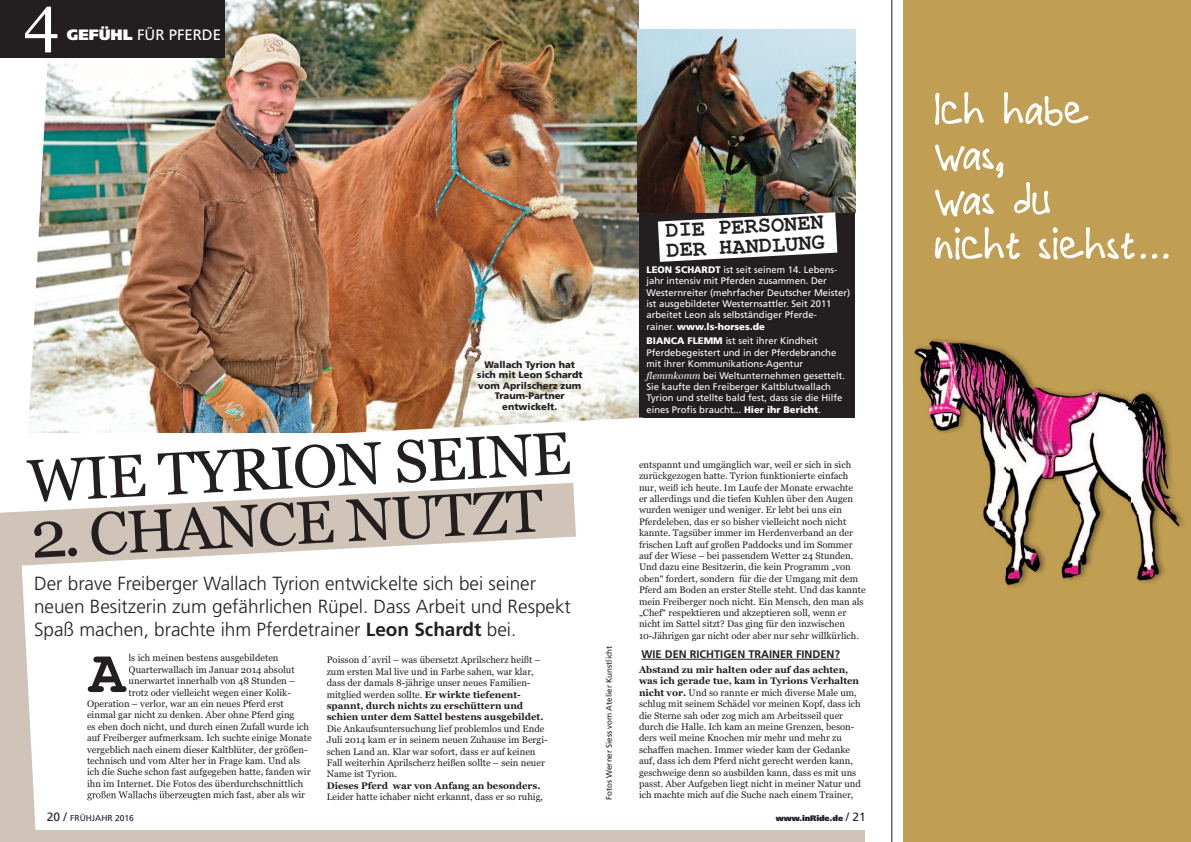
<style>
.page{position:relative;width:1191px;height:842px;background:#fff}
.page>*{position:absolute;margin:0;border:0;box-sizing:border-box;transform-origin:0 0}
.t1{font:64px "Georgia";color:#fff}
.t2{font:60px "Georgia";color:#231f20}
.t3{font:700 60px "Courier New";color:#231f20}
.t4{font:700 22px/20px "Courier New";color:#231f20}
.t5{font:300 19px/22.8px "Frutiger";color:#231f20}
.t6{font:15px "Frutiger";color:#fff}
.t7{font:700 11px "Frutiger";color:#231f20}
.t8{font:9.5px/11.4px "Georgia";color:#231f20}
.t9{font:9.5px/11.4px "Frutiger";color:#fff}
.t10{font:900 9.5px/10.5px "Frutiger";color:#231f20;text-align:center}
.t11{font:700 9.5px "Georgia";color:#231f20}
.t12{font:8.5px "Frutiger";color:#231f20}
.t13{font:8px "Frutiger";color:#231f20}
.t14{font:900 8px "Frutiger";letter-spacing:-.01em;color:#231f20}
.s1{font-weight:900}
.s2{font-size:66px}
.s3{font-weight:700}
.s4{font-family:"Georgia";font-style:italic}
.s5{font-size:12px}
.s6{font-weight:400;font-size:12px}
</style>
<div class="page">
<div style="left:636px;top:187px;width:219px;height:231px;background:#231f20"></div>
<svg style="left:18px;top:486px;width:558px;height:79px;fill:#d0c3b8"></svg>
<img style="left:52px;top:0;width:586px;height:417px">
<hr style="left:891px;top:0;width:1px;height:842px;background:#231f20">
<div style="left:903px;top:0;width:288px;height:842px;background:#c09e53"></div>
<svg style="left:935px;top:92px;width:153px;height:34px"></svg>
<svg style="left:935px;top:145px;width:115px;height:72px"></svg>
<svg style="left:935px;top:227px;width:233px;height:33px"></svg>
<img style="left:1006px;top:352px;width:44px;height:37px">
<img style="left:914px;top:339px;width:92px;height:50px">
<img style="left:924px;top:389px;width:255px;height:123px">
<img style="left:1006px;top:512px;width:99px;height:75px">
<img style="left:983px;top:512px;width:23px;height:70px">
<img style="left:1133px;top:512px;width:50px;height:71px">
<img style="left:464px;top:355px;width:140px;height:62px">
<div style="left:0;top:831px;width:865px;height:11px;background:#d0c3b8"></div>
<svg style="left:0;top:512px;width:38px;height:319px"></svg>
<svg style="left:18px;top:62px;width:34px;height:430px"></svg>
<svg style="left:18px;top:417px;width:625px;height:69px"></svg>
<hr style="left:641px;top:659px;width:199px;height:1px;background:#231f20">
<img style="left:637px;top:30px;width:218px;height:183px">
<svg style="left:658px;top:212px;width:179px;height:50px"></svg>
<img style="left:39px;top:794px;width:146px;height:37px">
<img style="left:87px;top:794px;width:41px;height:6px">
<div style="left:0;top:0;width:225px;height:58px;background:#231f20"></div>
<h1 class="t1" style="left:24px;top:-19px;width:38px">4</h1>
<h3 class="t6" style="left:67px;top:28px;width:156px"><span class="s1">GEFÜHL</span> FÜR PFERDE</h3>
<p class="t10" style="left:477px;top:360px;width:107px">Wallach Tyrion hat sich mit Leon Schardt vom Aprilscherz zum<br>Traum-Partner entwickelt.</p>
<h2 class="t2" style="left:26px;top:446px;width:545px;rotate:-3deg">WIE TYRION SEINE</h2>
<h2 class="t2" style="left:29px;top:502px;width:515px;rotate:-3deg"><span class="s2">2.</span> CHANCE NUTZT</h2>
<h3 class="t5" style="left:34px;top:573px;width:538px">Der brave Freiberger Wallach Tyrion entwickelte sich bei seiner neuen Besitzerin zum gefährlichen Rüpel. Dass Arbeit und Respekt<br>Spaß machen, brachte ihm Pferdetrainer <span class="s3">Leon Schardt</span> bei.</h3>
<p class="t8" style="left:327px;top:654px;width:218px">Poisson d´avril – was übersetzt Aprilscherz heißt – zum ersten Mal live und in Farbe sahen, war klar, dass der damals 8-jährige unser neues Familien&shy;mitglied werden sollte. <span class="s3">Er wirkte tiefenent&shy;spannt, durch nichts zu erschüttern und schien unter dem Sattel bestens ausgebildet.</span></p>
<p class="t8" style="left:327px;top:723px;width:222px">Die Ankaufsuntersuchung lief problemlos und Ende Juli 2014 kam er in seinem neuen Zuhause im Bergi&shy;schen Land an. Klar war sofort, dass er auf keinen Fall weiterhin Aprilscherz heißen sollte – sein neuer Name ist Tyrion.</p>
<p class="t11" style="left:327px;top:780px;width:215px">Dieses Pferd war von Anfang an besonders.</p>
<p class="t8" style="left:327px;top:791px;width:218px">Leider hatte ichaber nicht erkannt, dass er so ruhig,</p>
<p class="t8" style="left:129px;top:652px;width:151px">ls ich meinen bestens ausgebildeten</p>
<p class="t8" style="left:129px;top:664px;width:167px">Quarterwallach im Januar 2014 absolut</p>
<p class="t8" style="left:129px;top:675px;width:168px">unerwartet innerhalb von 48 Stunden –</p>
<p class="t8" style="left:129px;top:687px;width:164px">trotz oder vielleicht wegen einer Kolik-</p>
<p class="t8" style="left:87px;top:698px;width:198px">Operation – verlor, war an ein neues Pferd erst</p>
<p class="t8" style="left:87px;top:709px;width:209px">einmal gar nicht zu denken. Aber ohne Pferd ging</p>
<p class="t8" style="left:87px;top:721px;width:223px">es eben doch nicht, und durch einen Zufall wurde ich</p>
<p class="t8" style="left:87px;top:732px;width:226px">auf Freiberger aufmerksam. Ich suchte einige Monate</p>
<p class="t8" style="left:87px;top:744px;width:222px">vergeblich nach einem dieser Kaltblüter, der größen-</p>
<p class="t8" style="left:87px;top:755px;width:215px">technisch und vom Alter her in Frage kam. Und als</p>
<p class="t8" style="left:87px;top:766px;width:225px">ich die Suche schon fast aufgegeben hatte, fanden wir</p>
<p class="t8" style="left:87px;top:778px;width:218px">ihn im Internet. Die Fotos des überdurchschnittlich</p>
<p class="t8" style="left:87px;top:789px;width:220px">großen Wallachs überzeugten mich fast, aber als wir</p>
<h2 class="t3" style="left:89px;top:636px;width:37px">A</h2>
<p class="t13" style="left:606px;top:800px;width:156px;rotate:-90deg">Fotos Werner Siess vom Atelier Kunstlicht</p>
<h3 class="t4" style="left:665px;top:219px;width:160px;rotate:-3deg">DIE PERSONEN<br>DER HANDLUNG</h3>
<p class="t9" style="left:646px;top:265px;width:205px"><span class="s1">LEON SCHARDT</span> ist seit seinem 14. Lebens&shy;jahr intensiv mit Pferden zusammen. Der Westernreiter (mehrfacher Deutscher Meister) ist ausgebildeter Westernsattler. Seit 2011 arbeitet Leon als selbständiger Pferde-<br>rainer. <span class="s1">www.ls-horses.de</span></p>
<p class="t9" style="left:646px;top:336px;width:200px"><span class="s1">BIANCA FLEMM</span> ist seit ihrer Kindheit Pferdebegeistert und in der Pferdebranche mit ihrer Kommunikations-Agentur <span class="s4">flemmkomm</span> bei Weltunternehmen gesettelt.<br>Sie kaufte den Freiberger Kaltblutwallach Tyrion und stellte bald fest, dass sie die Hilfe eines Profis braucht... <span class="s1">Hier ihr Bericht</span>.</p>
<p class="t8" style="left:639px;top:459px;width:228px">entspannt und umgänglich war, weil er sich in sich zurückgezogen hatte. Tyrion funktionierte einfach nur, weiß ich heute. Im Laufe der Monate erwachte<br>er allerdings und die tiefen Kuhlen über den Augen wurden weniger und weniger. Er lebt bei uns ein Pferdeleben, das er so bisher vielleicht noch nicht kannte. Tagsüber immer im Herdenverband an der frischen Luft auf großen Paddocks und im Sommer auf der Wiese – bei passendem Wetter 24 Stunden.<br>Und dazu eine Besitzerin, die kein Programm „von oben“ fordert, sondern für die der Umgang mit dem Pferd am Boden an erster Stelle steht. Und das kannte mein Freiberger noch nicht. Ein Mensch, den man als „Chef“ respektieren und akzeptieren soll, wenn er nicht im Sattel sitzt? Das ging für den inzwischen 10-Jährigen gar nicht oder aber nur sehr willkürlich.</p>
<p class="t8" style="left:639px;top:664px;width:223px"><span class="s3">Abstand zu mir halten oder auf das achten, was ich gerade tue, kam in Tyrions Verhalten nicht vor.</span> Und so rannte er mich diverse Male um, schlug mit seinem Schädel vor meinen Kopf, dass ich die Sterne sah oder zog mich am Arbeitsseil quer durch die Halle. Ich kam an meine Grenzen, beson&shy;ders weil meine Knochen mir mehr und mehr zu schaffen machen. Immer wieder kam der Gedanke auf, dass ich dem Pferd nicht gerecht werden kann, geschweige denn so ausbilden kann, dass es mit uns passt. Aber Aufgeben liegt nicht in meiner Natur und ich machte mich auf die Suche nach einem Trainer,</p>
<p class="t7" style="left:641px;top:650px;width:200px">WIE DEN RICHTIGEN TRAINER FINDEN?</p>
<p class="t12" style="left:47px;top:815px;width:88px"><span class="s5">20 /</span> FRÜHJAHR 2016</p>
<p class="t14" style="left:776px;top:815px;width:91px">www.inRide.de <span class="s6">/ 21</span></p>
</div>
